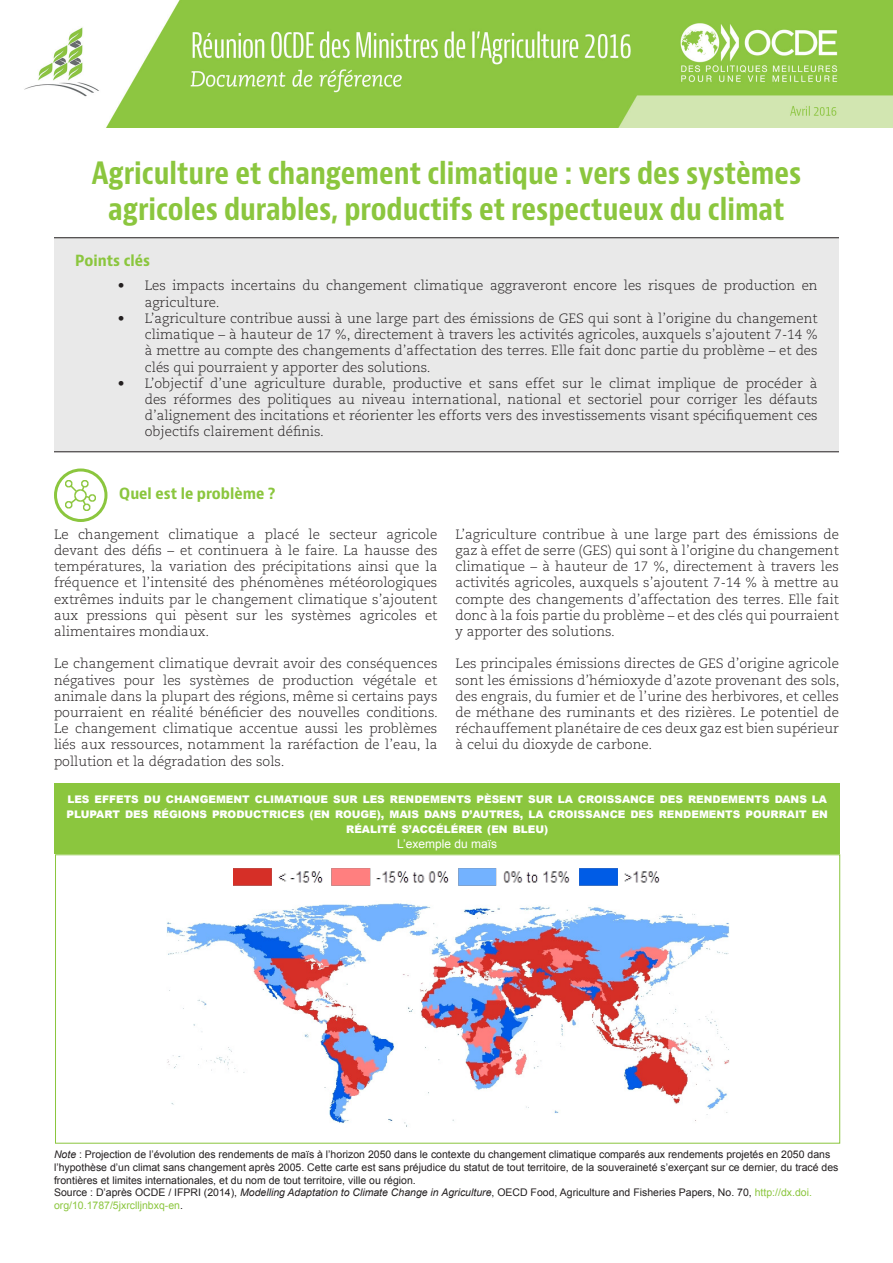
<style>
.page{position:relative;width:893px;height:1263px;background:#fff}
.page>*{position:absolute;margin:0;border:0;box-sizing:border-box;transform-origin:0 0}
.t1{font:700 condensed 30px/36px "Bernini Sans";color:#8bc63e;text-align:center}
.t2{font:700 condensed 15px "Bernini Sans";color:#8bc63e}
.t3{font:300 13.5px/16.2px "Caecilia LT Std";color:#231f20;text-align:justify}
.Graph_header{font:12px "Arial";color:#fff}
.t4{font:10.5px/12.6px "Arial";color:#231f20}
.Graph_header-2{font:900 10.5px/15px "Arial";color:#fff;text-align:center}
.s1{font-style:italic}
.s2{color:#8bc63e}
</style>
<div class="page">
<div style="left:54px;top:237px;width:785px;height:214px;background:#e9e9e9"></div>
<img style="left:24px;top:0;width:869px;height:127px">
<hr style="left:54px;top:237px;width:785px;height:1px;background:#231f20">
<hr style="left:54px;top:451px;width:785px;height:1px;background:#231f20">
<img style="left:66px;top:480px;width:30px;height:30px">
<div style="left:54px;top:468px;width:53px;height:54px;border:3px solid #8bc63e;border-radius:50%"></div>
<div style="left:54px;top:783px;width:786px;height:71px;background:#8bc63e"></div>
<img style="left:167px;top:882px;width:562px;height:245px">
<img style="left:234px;top:868px;width:426px;height:17px">
<p class="t1" style="left:92px;top:155px;width:711px">Agriculture et changement climatique : vers des systèmes agricoles durables, productifs et respectueux du climat</p>
<p class="t2" style="left:75px;top:251px;width:76px">Points clés</p>
<p class="t3" style="left:145px;top:278px;width:674px;text-indent:-27px">• Les impacts incertains du changement climatique aggraveront encore les risques de production en agriculture.</p>
<p class="t3" style="left:145px;top:310px;width:674px;text-indent:-27px">• L’agriculture contribue aussi à une large part des émissions de GES qui sont à l’origine du changement climatique – à hauteur de 17 %, directement à travers les activités agricoles, auxquels s’ajoutent 7-14 % à mettre au compte des changements d’affectation des terres. Elle fait donc partie du problème – et des clés qui pourraient y apporter des solutions.</p>
<p class="t3" style="left:145px;top:375px;width:674px;text-indent:-27px">• L’objectif d’une agriculture durable, productive et sans effet sur le climat implique de procéder à des réformes des politiques au niveau international, national et sectoriel pour corriger les défauts d’alignement des incitations et réorienter les efforts vers des investissements visant spécifiquement ces objectifs clairement définis.</p>
<p class="t2" style="left:119px;top:484px;width:158px">Quel est le problème ?</p>
<p class="t3" style="left:54px;top:526px;width:385px">Le changement climatique a placé le secteur agricole devant des défis – et continuera à le faire. La hausse des températures, la variation des précipitations ainsi que la fréquence et l’intensité des phénomènes météorologiques extrêmes induits par le changement climatique s’ajoutent aux pressions qui pèsent sur les systèmes agricoles et alimentaires mondiaux.</p>
<p class="t3" style="left:54px;top:656px;width:385px">Le changement climatique devrait avoir des conséquences négatives pour les systèmes de production végétale et animale dans la plupart des régions, même si certains pays pourraient en réalité bénéficier des nouvelles conditions.<br>Le changement climatique accentue aussi les problèmes liés aux ressources, notamment la raréfaction de l’eau, la pollution et la dégradation des sols.</p>
<p class="t3" style="left:455px;top:526px;width:385px">L’agriculture contribue à une large part des émissions de gaz à effet de serre (GES) qui sont à l’origine du changement climatique – à hauteur de 17 %, directement à travers les activités agricoles, auxquels s’ajoutent 7-14 % à mettre au compte des changements d’affectation des terres. Elle fait donc à la fois partie du problème – et des clés qui pourraient y apporter des solutions.</p>
<p class="t3" style="left:455px;top:656px;width:385px">Les principales émissions directes de GES d’origine agricole sont les émissions d’hémioxyde d’azote provenant des sols, des engrais, du fumier et de l’urine des herbivores, et celles de méthane des ruminants et des rizières. Le potentiel de réchauffement planétaire de ces deux gaz est bien supérieur à celui du dioxyde de carbone.</p>
<p class="Graph_header-2" style="left:66px;top:791px;width:763px">LES EFFETS DU CHANGEMENT CLIMATIQUE SUR LES RENDEMENTS PÈSENT SUR LA CROISSANCE DES RENDEMENTS DANS LA<br>PLUPART DES RÉGIONS PRODUCTRICES (EN ROUGE), MAIS DANS D’AUTRES, LA CROISSANCE DES RENDEMENTS POURRAIT EN<br>RÉALITÉ S’ACCÉLÉRER (EN BLEU)</p>
<p class="Graph_header" style="left:397px;top:836px;width:102px">L’exemple du maïs</p>
<p class="t4" style="left:54px;top:1148px;width:786px"><span class="s1">Note</span> : Projection de l’évolution des rendements de maïs à l’horizon 2050 dans le contexte du changement climatique comparés aux rendements projetés en 2050 dans l’hypothèse d’un climat sans changement après 2005. Cette carte est sans préjudice du statut de tout territoire, de la souveraineté s’exerçant sur ce dernier, du tracé des frontières et limites internationales, et du nom de tout territoire, ville ou région.</p>
<p class="t4" style="left:54px;top:1186px;width:759px">Source : D’après OCDE / IFPRI (2014), <span class="s1">Modelling Adaptation to Climate Change in Agriculture</span>, OECD Food, Agriculture and Fisheries Papers, No. 70, <span class="s2">http://dx.doi. org/10.1787/5jxrclljnbxq-en</span>.</p>
</div>
